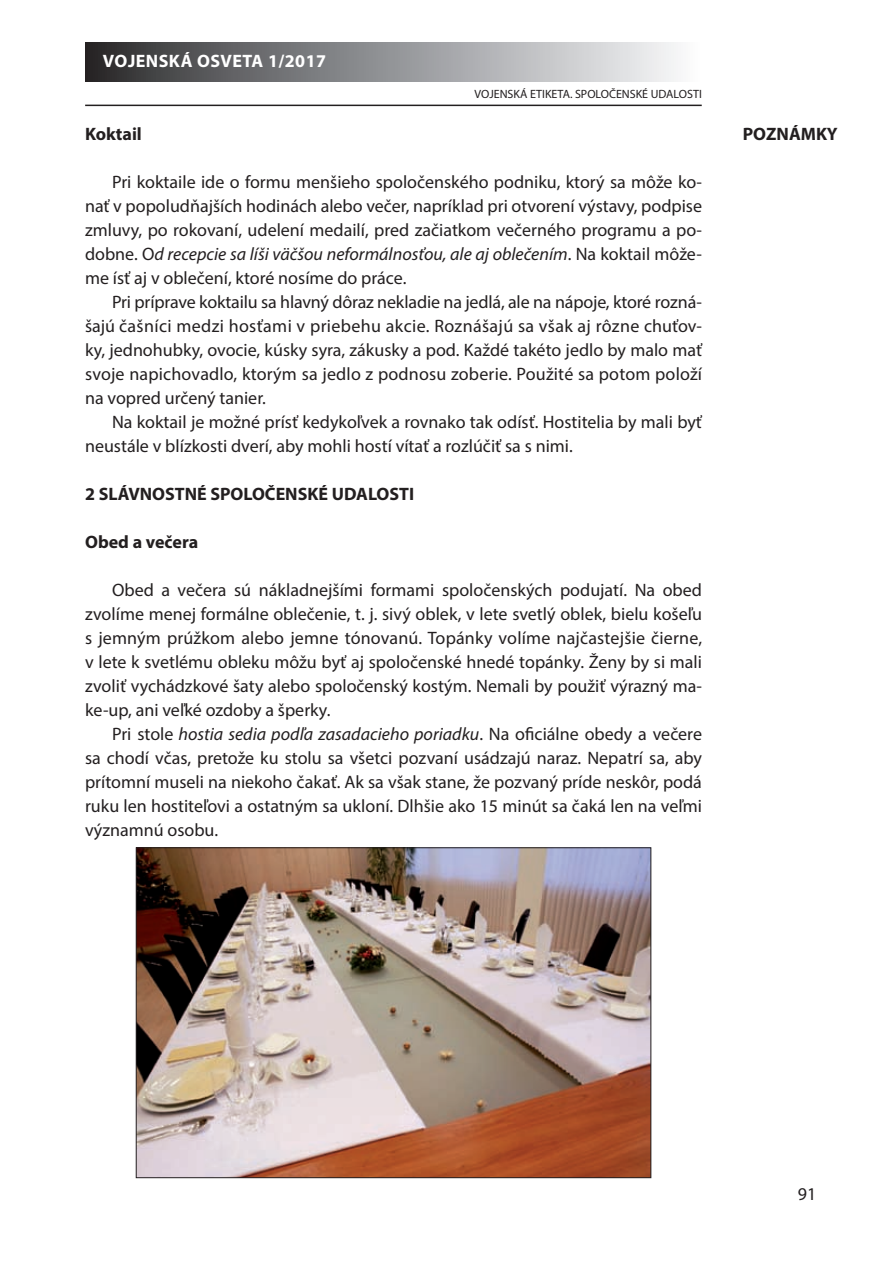
<style>
.page{position:relative;width:893px;height:1263px;background:#fff}
.page>*{position:absolute;margin:0;border:0;box-sizing:border-box;transform-origin:0 0}
.t1{font:18px/24px "Myriad Pro";color:#231f20;text-align:justify}
.t2{font:700 18px "Myriad Pro";color:#231f20}
.t3{font:700 18px "Myriad Pro";letter-spacing:.025em;color:#fff}
.t4{font:12px "Myriad Pro";color:#231f20}
.s1{font-style:italic}
</style>
<div class="page">
<img style="left:138px;top:849px;width:511px;height:327px">
<div style="left:85px;top:43px;width:617px;height:38px;background:linear-gradient(to right,#2c2d2f,#fcfdff)"></div>
<hr style="left:85px;top:105px;width:617px;height:1px;background:#231f20">
<p class="t3" style="left:103px;top:49px;width:225px">VOJENSKÁ OSVETA 1/2017</p>
<p class="t4" style="left:474px;top:87px;width:229px">VOJENSKÁ ETIKETA. SPOLOČENSKÉ UDALOSTI</p>
<p class="t2" style="left:85px;top:122px;width:58px">Koktail</p>
<p class="t1" style="left:85px;top:170px;width:619px;text-indent:27px">Pri koktaile ide o formu menšieho spoločenského podniku, ktorý sa môže ko&shy;nať v popoludňajších hodinách alebo večer, napríklad pri otvorení výstavy, podpise zmluvy, po rokovaní, udelení medailí, pred začiatkom večerného programu a po&shy;dobne. O<span class="s1">d recepcie sa líši väčšou neformálnosťou, ale aj oblečením</span>. Na koktail môže&shy;me ísť aj v oblečení, ktoré nosíme do práce.</p>
<p class="t1" style="left:85px;top:290px;width:619px;text-indent:27px">Pri príprave koktailu sa hlavný dôraz nekladie na jedlá, ale na nápoje, ktoré rozná&shy;šajú čašníci medzi hosťami v priebehu akcie. Roznášajú sa však aj rôzne chuťov&shy;ky, jednohubky, ovocie, kúsky syra, zákusky a pod. Každé takéto jedlo by malo mať svoje napichovadlo, ktorým sa jedlo z podnosu zoberie. Použité sa potom položí na vopred určený tanier.</p>
<p class="t1" style="left:85px;top:410px;width:618px;text-indent:27px">Na koktail je možné prísť kedykoľvek a rovnako tak odísť. Hostitelia by mali byť neustále v blízkosti dverí, aby mohli hostí vítať a rozlúčiť sa s nimi.</p>
<p class="t2" style="left:85px;top:482px;width:331px">2 SLÁVNOSTNÉ SPOLOČENSKÉ UDALOSTI</p>
<p class="t2" style="left:85px;top:530px;width:115px">Obed a večera</p>
<p class="t1" style="left:85px;top:578px;width:619px;text-indent:27px">Obed a večera sú nákladnejšími formami spoločenských podujatí. Na obed zvolíme menej formálne oblečenie, t. j. sivý oblek, v lete svetlý oblek, bielu košeľu s jemným prúžkom alebo jemne tónovanú. Topánky volíme najčastejšie čierne, v lete k svetlému obleku môžu byť aj spoločenské hnedé topánky. Ženy by si mali zvoliť vychádzkové šaty alebo spoločenský kostým. Nemali by použiť výrazný ma&shy;ke-up, ani veľké ozdoby a šperky.</p>
<p class="t1" style="left:85px;top:722px;width:618px;text-indent:27px">Pri stole <span class="s1">hostia sedia podľa zasadacieho poriadku</span>. Na oficiálne obedy a večere sa chodí včas, pretože ku stolu sa všetci pozvaní usádzajú naraz. Nepatrí sa, aby prítomní museli na niekoho čakať. Ak sa však stane, že pozvaný príde neskôr, podá ruku len hostiteľovi a ostatným sa ukloní. Dlhšie ako 15 minút sa čaká len na veľmi významnú osobu.</p>
<p class="t2" style="left:743px;top:122px;width:96px">POZNÁMKY</p>
<p class="t1" style="left:798px;top:1181px;width:20px">91</p>
</div>
